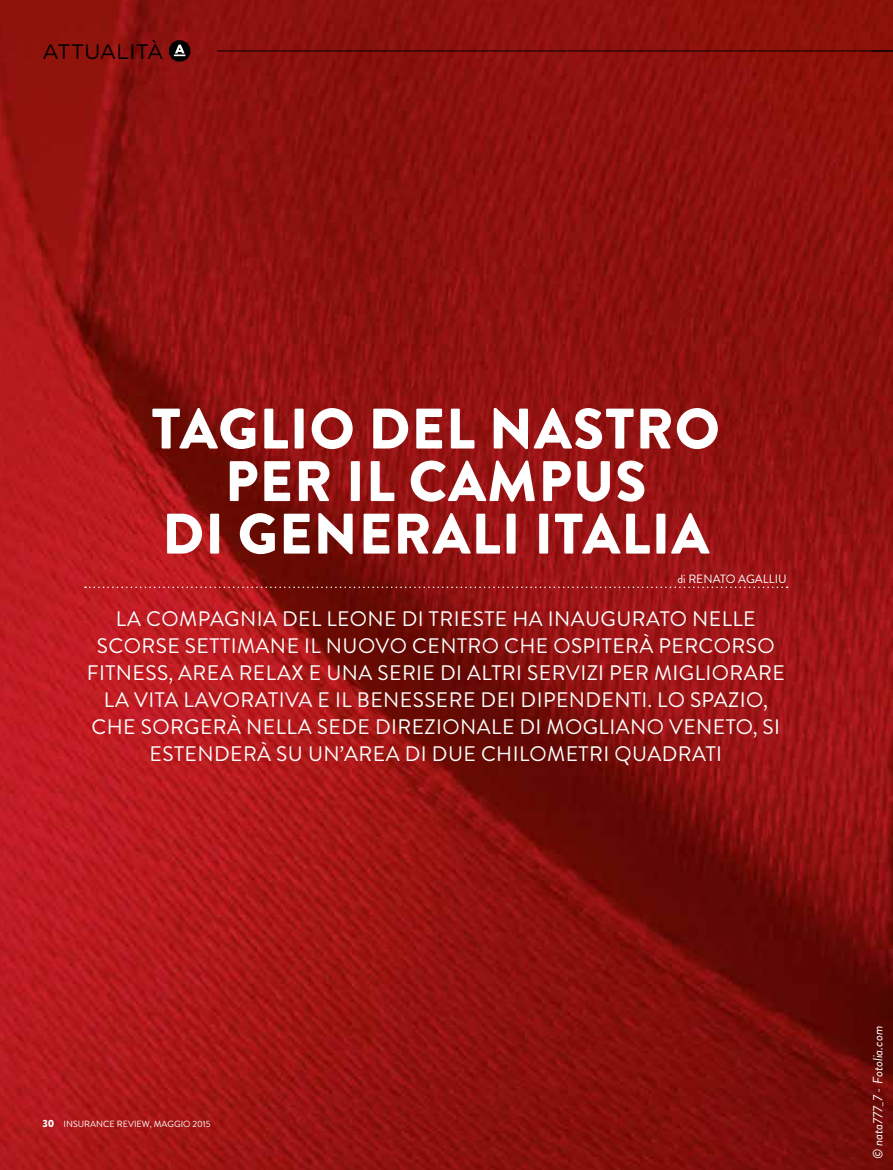
<style>
.page{position:relative;width:893px;height:1170px;background:#fff}
.page>*{position:absolute;margin:0;border:0;box-sizing:border-box;transform-origin:0 0}
.t1{font:900 57px/52.5px "Brandon Grotesque";letter-spacing:.02em;color:#fff;text-align:center}
.t2{font:21px/27px "Brandon Grotesque";letter-spacing:.02em;color:#fff;text-align:center}
.t3{font:21px "Gotham Rounded";color:#000}
.t4{font:italic 13.5px "Brandon Grotesque";color:#fff}
.t5{font:12px "Brandon Grotesque";color:#fff}
.t6{font:9px "Brandon Grotesque";color:#fff}
.s1{font-weight:900;font-size:10.5px}
</style>
<div class="page">
<img style="left:0;top:0;width:893px;height:1169px">
<svg style="left:85px;top:586px;width:703px;height:2px"></svg>
<svg style="left:169px;top:40px;width:21px;height:22px"></svg>
<hr style="left:217px;top:51px;width:676px;height:1px;background:#000">
<svg style="left:872px;top:51px;width:21px;height:1px"></svg>
<p class="t3" style="left:43px;top:37px;width:123px">ATTUALITÀ</p>
<h1 class="t1" style="left:152px;top:403px;width:570px">TAGLIO DEL NASTRO<br>PER IL CAMPUS<br>DI GENERALI ITALIA</h1>
<p class="t5" style="left:677px;top:571px;width:111px">di RENATO AGALLIU</p>
<p class="t2" style="left:87px;top:606px;width:699px">LA COMPAGNIA DEL LEONE DI TRIESTE HA INAUGURATO NELLE SCORSE SETTIMANE IL NUOVO CENTRO CHE OSPITERÀ PERCORSO FITNESS, AREA RELAX E UNA SERIE DI ALTRI SERVIZI PER MIGLIORARE LA VITA LAVORATIVA E IL BENESSERE DEI DIPENDENTI. LO SPAZIO, CHE SORGERÀ NELLA SEDE DIREZIONALE DI MOGLIANO VENETO, SI ESTENDERÀ SU UN’AREA DI DUE CHILOMETRI QUADRATI</p>
<p class="t6" style="left:43px;top:1117px;width:170px"><span class="s1">30</span> INSURANCE REVIEW, MAGGIO 2015</p>
<p class="t4" style="left:868px;top:1159px;width:135px;rotate:-90deg">© nata777_7 - Fotolia.com</p>
</div>
